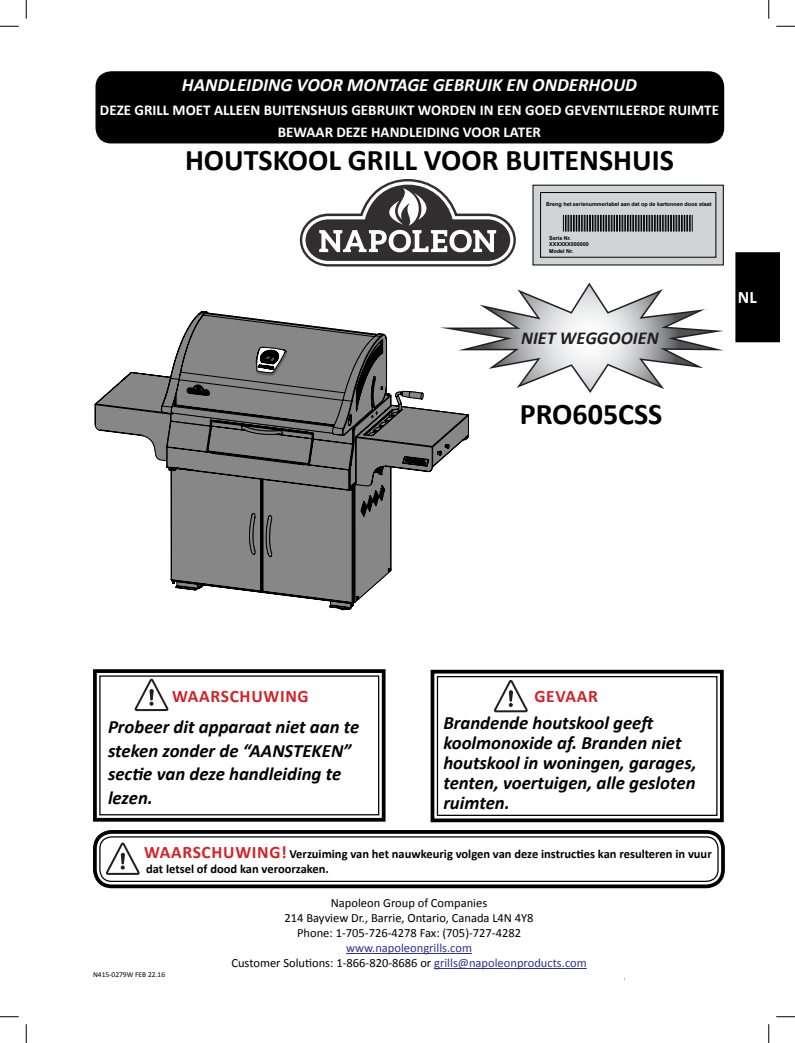
<style>
.page{position:relative;width:795px;height:1043px;background:#fff}
.page>*{position:absolute;margin:0;border:0;box-sizing:border-box;transform-origin:0 0}
.t1{font:700 30px "Calibri";color:#000}
.t2{font:italic 700 18.75px/20px "Calibri";color:#000}
.t3{font:italic 700 18.75px "Calibri";color:#fff}
.t4{font:italic 700 18.25px "Calibri";color:#231f20}
.t5{font:700 17.5px "Calibri";letter-spacing:.04em;color:#d2232a}
.t6{font:700 17.5px "Calibri";color:#fff}
.t7{font:700 15px/21.8px "Calibri";color:#fff;text-align:center}
.t8{font:700 12.5px/15px "Calibri";color:#000}
.t9{font:12.5px/15px "Calibri";color:#000;text-align:center}
.t10{font:12.5px/15px "Calibri";color:#2e3192;text-align:center}
.t11{font:7.5px "Calibri";color:#000}
.t12{font:700 5.38px/6.5px "Arial";color:#000}
.s1{font-size:17.5px;color:#d2232a}
.s2{color:#000}
</style>
<div class="page">
<div style="left:736px;top:253px;width:44px;height:88px;background:#000"></div>
<div style="left:735px;top:252px;width:45px;height:90px;border:1px solid #000"></div>
<div style="left:96px;top:72px;width:628px;height:71px;background:#000;border-radius:15px"></div>
<div style="left:96px;top:71px;width:628px;height:72px;border:1px solid #000;border-radius:15px"></div>
<div style="left:533px;top:185px;width:190px;height:80px;background:#d1d3d4"></div>
<div style="left:540px;top:192px;width:176px;height:65px;border:1px solid #000"></div>
<svg style="left:563px;top:215px;width:130px;height:16px;background:#525353"></svg>
<svg style="left:430px;top:669px;width:294px;height:154px"></svg>
<div style="left:437px;top:676px;width:281px;height:140px;border:1px solid #000"></div>
<svg style="left:93px;top:669px;width:293px;height:153px"></svg>
<div style="left:99px;top:675px;width:280px;height:140px;border:1px solid #000"></div>
<svg style="left:494px;top:680px;width:34px;height:32px"></svg>
<svg style="left:135px;top:678px;width:34px;height:33px"></svg>
<div style="left:93px;top:830px;width:632px;height:58px;border:4px solid #000;border-radius:17px"></div>
<div style="left:99px;top:836px;width:620px;height:46px;border:1px solid #000;border-radius:12px"></div>
<svg style="left:106px;top:842px;width:34px;height:33px"></svg>
<hr style="left:346px;top:953px;width:126px;height:1px;background:#2e3192">
<hr style="left:434px;top:968px;width:153px;height:1px;background:#2e3192">
<svg style="left:95px;top:282px;width:629px;height:328px"></svg>
<svg style="left:299px;top:179px;width:217px;height:87px"></svg>
<svg style="left:0;top:25px;width:19px;height:2px"></svg>
<svg style="left:776px;top:25px;width:19px;height:2px"></svg>
<svg style="left:0;top:1016px;width:19px;height:1px"></svg>
<svg style="left:776px;top:1016px;width:19px;height:1px"></svg>
<svg style="left:25px;top:0;width:2px;height:19px"></svg>
<svg style="left:25px;top:1024px;width:2px;height:18px"></svg>
<svg style="left:768px;top:0;width:2px;height:19px"></svg>
<svg style="left:768px;top:1024px;width:2px;height:18px"></svg>
<p class="t3" style="left:182px;top:73px;width:457px">HANDLEIDING VOOR MONTAGE GEBRUIK EN ONDERHOUD</p>
<p class="t7" style="left:100px;top:99px;width:621px">DEZE GRILL MOET ALLEEN BUITENSHUIS GEBRUIKT WORDEN IN EEN GOED GEVENTILEERDE RUIMTE<br>BEWAAR DEZE HANDLEIDING VOOR LATER</p>
<h1 class="t1" style="left:185px;top:141px;width:490px">HOUTSKOOL GRILL VOOR BUITENSHUIS</h1>
<p class="t12" style="left:546px;top:201px;width:167px">Breng het serienummerlabel aan dat op de kartonnen doos staat</p>
<p class="t12" style="left:549px;top:235px;width:41px">Serie Nr.<br>XXXXXX000000<br>Model Nr.</p>
<p class="t4" style="left:521px;top:326px;width:139px">NIET WEGGOOIEN</p>
<p class="t6" style="left:738px;top:285px;width:20px">NL</p>
<h1 class="t1" style="left:520px;top:394px;width:144px">PRO605CSS</h1>
<p class="t5" style="left:172px;top:685px;width:138px">WAARSCHUWING</p>
<p class="t2" style="left:108px;top:714px;width:253px;line-height:23.8px">Probeer dit apparaat niet aan te steken zonder de “AANSTEKEN” sectie van deze handleiding te lezen.</p>
<p class="t5" style="left:534px;top:685px;width:65px">GEVAAR</p>
<p class="t2" style="left:443px;top:713px;width:255px">Brandende houtskool geeft koolmonoxide af. Branden niet houtskool in woningen, garages, tenten, voertuigen, alle gesloten ruimten.</p>
<p class="t8" style="left:144px;top:846px;width:569px"><span class="s1">WAARSCHUWING!</span> Verzuiming van het nauwkeurig volgen van deze instructies kan resulteren in vuur dat letsel of dood kan veroorzaken.</p>
<p class="t11" style="left:93px;top:970px;width:74px">N415-0279W FEB 22.16</p>
<p class="t9" style="left:285px;top:895px;width:251px">Napoleon Group of Companies<br>214 Bayview Dr., Barrie, Ontario, Canada L4N 4Y8<br>Phone: 1-705-726-4278 Fax: (705)-727-4282</p>
<p class="t10" style="left:231px;top:940px;width:357px">www.napoleongrills.com<br><span class="s2">Customer Solutions: 1-866-820-8686 or</span> grills@napoleonproducts.com</p>
</div>
